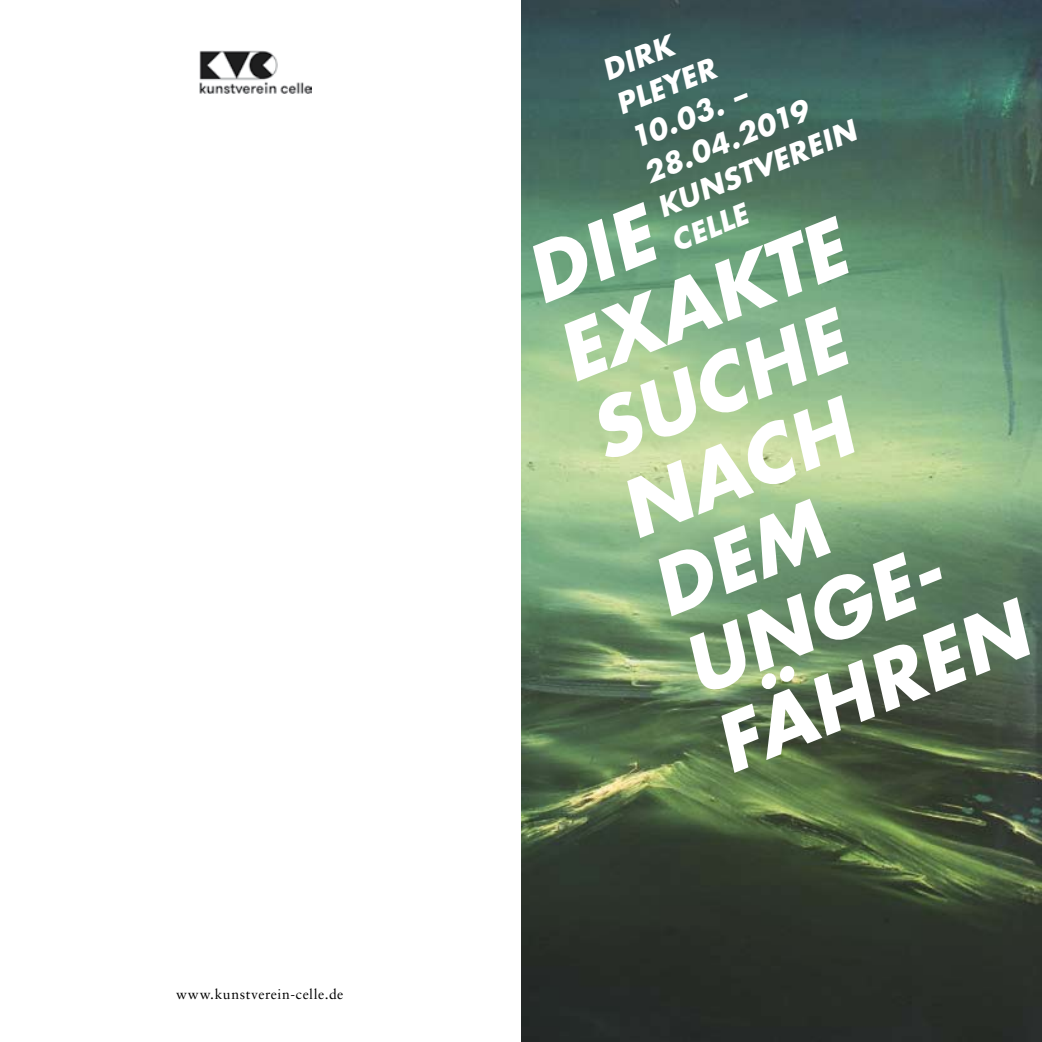
<style>
.page{position:relative;width:1042px;height:1042px;background:#fff}
.page>*{position:absolute;margin:0;border:0;box-sizing:border-box;transform-origin:0 0}
.t1{font:italic 700 76.65px/84.4px "Futura";color:#fff}
.t2{font:italic 700 28px/36.8px "Futura";color:#fff}
.t3{font:14px "Sabon";letter-spacing:.035em;color:#000}
</style>
<div class="page">
<img style="left:521px;top:0;width:521px;height:1042px">
<img style="left:199px;top:50px;width:112px;height:44px">
<p class="t3" style="left:176px;top:986px;width:169px">www.kunstverein-celle.de</p>
<p class="t2" style="left:596px;top:54px;width:213px;rotate:-22deg">DIRK<br>PLEYER<br>10.03. –<br>28.04.2019<br>KUNSTVEREIN<br>CELLE</p>
<h1 class="t1" style="left:513px;top:238px;width:330px;rotate:-22deg">DIE<br>EXAKTE<br>SUCHE<br>NACH<br>DEM<br>UNGE-<br>FÄHREN</h1>
</div>
